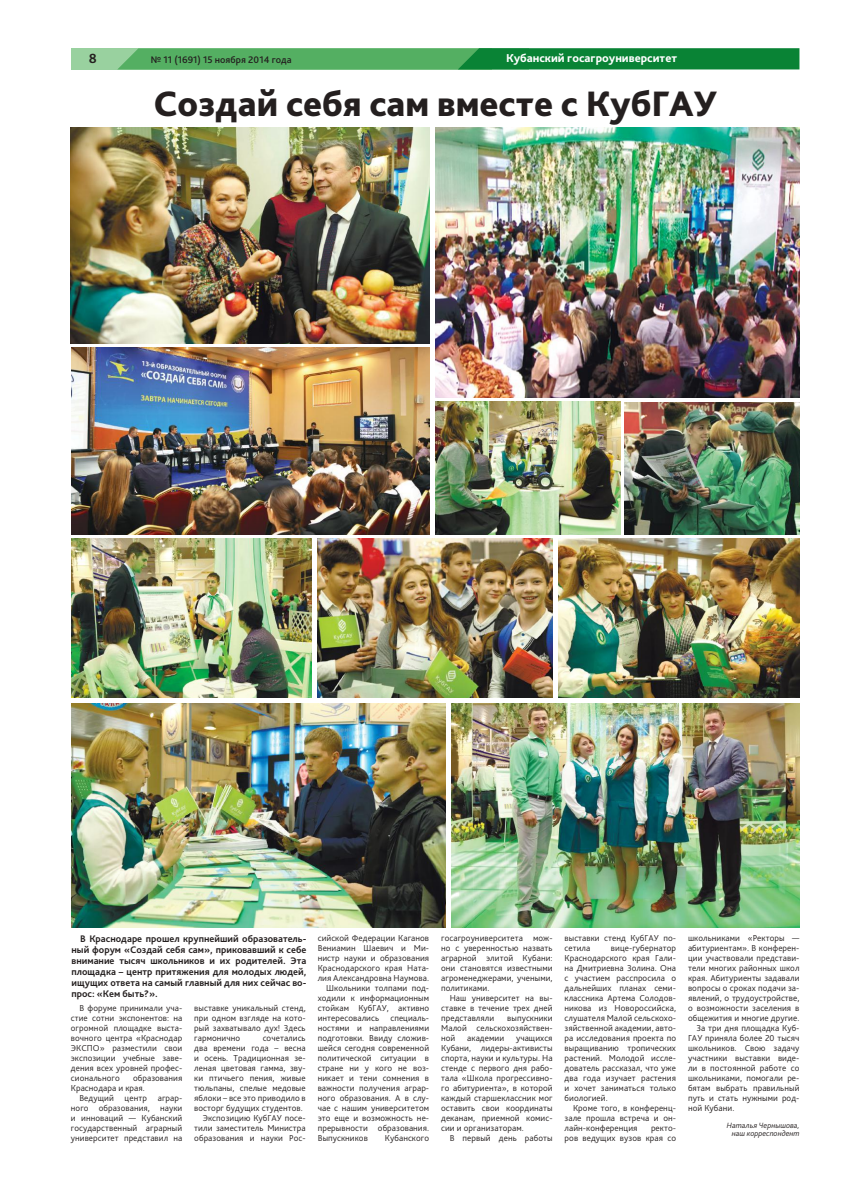
<style>
.page{position:relative;width:842px;height:1191px;background:#fff}
.page>*{position:absolute;margin:0;border:0;box-sizing:border-box;transform-origin:0 0}
.t1{font:800 37px "Bliss Pro";color:#241f1f}
.t2{font:700 14px "Bliss Pro";color:#241f1f}
.t3{font:800 12px "Bliss Pro";color:#fff}
.t4{font:700 10px/11px "Bliss Pro";color:#241f1f;text-align:justify}
.t5{font:500 10px "Bliss Pro";color:#241f1f}
.t6{font:300 9px/10px "Bliss Pro";letter-spacing:.005em;color:#241f1f;text-align:justify}
.t7{font:italic 300 8px/8px "Bliss Pro";color:#241f1f;text-align:right}
</style>
<div class="page">
<div style="left:71px;top:48px;width:421px;height:21px;background:#99d19f"></div>
<svg style="left:118px;top:48px;width:681px;height:21px;background:#329b4e"></svg>
<img style="left:72px;top:348px;width:357px;height:187px">
<img style="left:625px;top:402px;width:174px;height:132px">
<img style="left:71px;top:128px;width:358px;height:215px">
<img style="left:451px;top:703px;width:348px;height:224px">
<img style="left:72px;top:539px;width:240px;height:158px">
<img style="left:435px;top:402px;width:185px;height:132px">
<img style="left:72px;top:703px;width:374px;height:224px">
<img style="left:318px;top:539px;width:235px;height:158px">
<img style="left:559px;top:539px;width:240px;height:158px">
<img style="left:435px;top:128px;width:364px;height:270px">
<h2 class="t2" style="left:89px;top:49px;width:10px">8</h2>
<p class="t5" style="left:151px;top:53px;width:142px">№ 11 (1691) 15 ноября 2014 года</p>
<h3 class="t3" style="left:506px;top:51px;width:173px">Кубанский госагроуниверситет</h3>
<h1 class="t1" style="left:153px;top:80px;width:565px">Создай себя сам вместе с КубГАУ</h1>
<p class="t4" style="left:72px;top:933px;width:236px;text-indent:8px">В Краснодаре прошел крупнейший образователь&shy;ный форум «Создай себя сам», приковавший к себе внимание тысяч школьников и их родителей. Эта площадка – центр притяжения для молодых людей, ищущих ответа на самый главный для них сейчас во&shy;прос: «Кем быть?».</p>
<p class="t6" style="left:71px;top:1002px;width:113px;text-indent:9px">В форуме принимали уча&shy;стие сотни экспонентов: на огромной площадке выста&shy;вочного центра «Краснодар ЭКСПО» разместили свои экспозиции учебные заве&shy;дения всех уровней профес&shy;сионального</p>
<p class="t6" style="left:194px;top:1002px;width:113px">выставке уникальный стенд, при одном взгляде на кото&shy;рый захватывало дух! Здесь гармонично</p>
<p class="t6" style="left:263px;top:1032px;width:45px">сочетались</p>
<p class="t6" style="left:194px;top:1042px;width:113px">два времени года – весна</p>
<p class="t6" style="left:194px;top:1052px;width:113px">и осень. Традиционная зе-</p>
<p class="t6" style="left:194px;top:1062px;width:113px">леная цветовая гамма, зву-</p>
<p class="t6" style="left:194px;top:1072px;width:113px">ки птичьего пения, живые</p>
<p class="t6" style="left:194px;top:1082px;width:113px">тюльпаны, спелые медовые</p>
<p class="t6" style="left:194px;top:1092px;width:113px">яблоки – все это приводило в</p>
<p class="t6" style="left:194px;top:1102px;width:110px">восторг будущих студентов.</p>
<p class="t6" style="left:203px;top:1112px;width:104px">Экспозицию КубГАУ посе-</p>
<p class="t6" style="left:194px;top:1122px;width:113px">тили заместитель Министра</p>
<p class="t6" style="left:194px;top:1132px;width:113px">образования и науки Рос-</p>
<p class="t6" style="left:71px;top:1072px;width:113px;text-indent:62px">образования<br>Краснодара и края.</p>
<p class="t6" style="left:71px;top:1092px;width:113px;text-indent:9px">Ведущий центр аграр&shy;ного образования, науки и инноваций — Кубанский государственный аграрный университет представил на</p>
<p class="t6" style="left:318px;top:933px;width:113px">сийской Федерации Каганов</p>
<p class="t6" style="left:318px;top:943px;width:113px">Вениамин Шаевич и Ми-</p>
<p class="t6" style="left:318px;top:953px;width:113px">нистр науки и образования</p>
<p class="t6" style="left:318px;top:963px;width:113px">Краснодарского края Ната-</p>
<p class="t6" style="left:318px;top:973px;width:113px">лия Александровна Наумова.</p>
<p class="t6" style="left:326px;top:983px;width:104px">Школьники толпами под-</p>
<p class="t6" style="left:318px;top:993px;width:113px">ходили к информационным</p>
<p class="t6" style="left:318px;top:1003px;width:113px">стойкам КубГАУ, активно</p>
<p class="t6" style="left:318px;top:1013px;width:63px">интересовались</p>
<p class="t6" style="left:318px;top:1013px;width:113px;text-indent:73px">специаль&shy;ностями и направлениями подготовки. Ввиду сложив&shy;шейся сегодня современной политической ситуации в стране ни у кого не воз&shy;никает и тени сомнения в важности получения аграр&shy;ного образования. А в слу&shy;чае с нашим университетом это еще и возможность не&shy;прерывности образования.<br>Выпускников</p>
<p class="t6" style="left:385px;top:1133px;width:46px">Кубанского</p>
<p class="t6" style="left:441px;top:933px;width:113px">госагроуниверситета мож&shy;но с уверенностью назвать аграрной элитой Кубани: они становятся известными агроменеджерами, учеными, политиками.</p>
<p class="t6" style="left:441px;top:993px;width:113px;text-indent:9px">Наш университет на вы&shy;ставке в течение трех дней представляли</p>
<p class="t6" style="left:441px;top:1013px;width:113px;text-indent:66px">выпускники Малой сельскохозяйствен&shy;ной</p>
<p class="t6" style="left:441px;top:1033px;width:113px;text-indent:75px">учащихся Кубани, лидеры-активисты спорта, науки и культуры. На стенде с первого дня рабо&shy;тала «Школа прогрессивно&shy;го абитуриента», в которой каждый старшеклассник мог оставить свои координаты деканам, приемной комис&shy;сии и организаторам.</p>
<p class="t6" style="left:450px;top:1133px;width:104px">В первый день работы</p>
<p class="t6" style="left:467px;top:1033px;width:38px">академии</p>
<p class="t6" style="left:565px;top:933px;width:113px">выставки стенд КубГАУ по&shy;сетила</p>
<p class="t6" style="left:565px;top:943px;width:113px;text-indent:46px">вице-губернатор Краснодарского края Гали&shy;на Дмитриевна Золина. Она с участием расспросила о дальнейших планах семи&shy;классника Артема Солодов&shy;никова из Новороссийска, слушателя Малой сельскохо&shy;зяйственной академии, авто&shy;ра исследования проекта по выращиванию тропических растений. Молодой иссле&shy;дователь рассказал, что уже два года изучает растения и хочет заниматься только биологией.</p>
<p class="t6" style="left:565px;top:1103px;width:113px;text-indent:9px">Кроме того, в конференц&shy;зале прошла встреча и он&shy;лайн-конференция</p>
<p class="t6" style="left:565px;top:1123px;width:113px;text-align:right">ректо-<br>ров ведущих вузов края со</p>
<p class="t6" style="left:688px;top:933px;width:113px">школьниками «Ректоры —</p>
<p class="t6" style="left:688px;top:943px;width:113px">абитуриентам». В конферен-</p>
<p class="t6" style="left:688px;top:953px;width:113px">ции участвовали представи-</p>
<p class="t6" style="left:688px;top:963px;width:113px">тели многих районных школ</p>
<p class="t6" style="left:688px;top:973px;width:113px">края. Абитуриенты задавали</p>
<p class="t6" style="left:688px;top:983px;width:113px">вопросы о сроках подачи за-</p>
<p class="t6" style="left:688px;top:993px;width:113px">явлений, о трудоустройстве,</p>
<p class="t6" style="left:688px;top:1003px;width:113px">о возможности заселения в</p>
<p class="t6" style="left:688px;top:1013px;width:113px">общежития и многие другие.</p>
<p class="t6" style="left:696px;top:1023px;width:104px">За три дня площадка Куб-</p>
<p class="t6" style="left:688px;top:1033px;width:113px">ГАУ приняла более 20 тысяч</p>
<p class="t6" style="left:688px;top:1043px;width:113px">школьников. Свою задачу</p>
<p class="t6" style="left:688px;top:1053px;width:113px">участники выставки виде-</p>
<p class="t6" style="left:688px;top:1063px;width:113px">ли в постоянной работе со</p>
<p class="t6" style="left:688px;top:1073px;width:113px">школьниками, помогали ре-</p>
<p class="t6" style="left:688px;top:1083px;width:113px">бятам выбрать правильный</p>
<p class="t6" style="left:688px;top:1093px;width:113px">путь и стать нужными род-</p>
<p class="t6" style="left:688px;top:1103px;width:48px">ной Кубани.</p>
<p class="t7" style="left:727px;top:1120px;width:74px">Наталья Чернышова, наш корреспондент</p>
</div>
